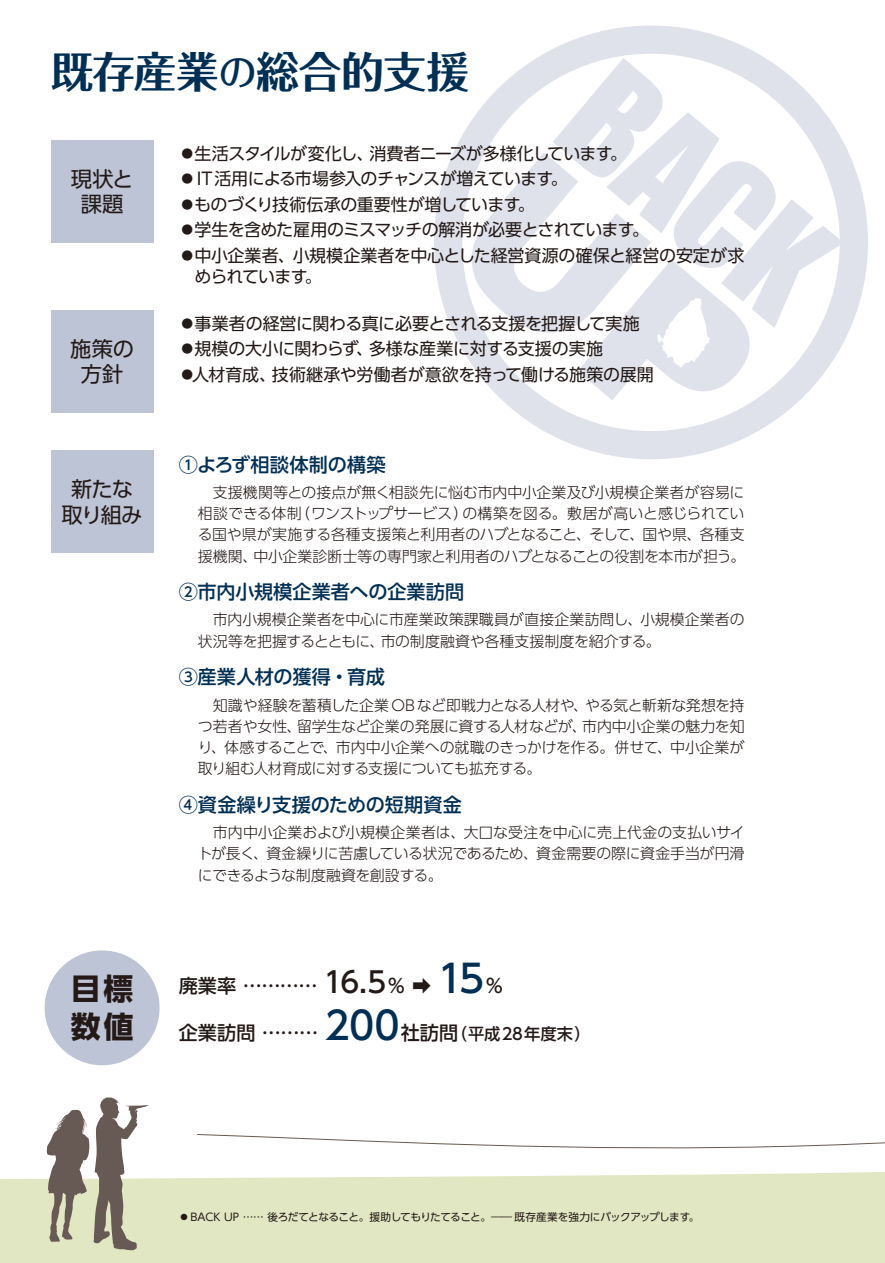
<style>
.page{position:relative;width:885px;height:1263px;background:#fff}
.page>*{position:absolute;margin:0;border:0;box-sizing:border-box;transform-origin:0 0}
.t1{font:700 42.45px "Folk Pro";letter-spacing:-.01em;color:#002f55}
.t2{font:700 29.7px/38.2px "UD Shin Go Pro";color:#231916}
.t3{font:21.3px/25.5px "UD Shin Go Pro";letter-spacing:-.035em;color:#231916;text-align:center}
.t4{font:500 19.2px "UD Shin Go Pro";letter-spacing:-.005em;color:#002f55}
.t5{font:500 19.2px "UD Shin Go Pro";letter-spacing:.01em;color:#231916}
.t6{font:16.95px/25.5px "UD Shin Go Pro";letter-spacing:-.03em;color:#231916}
.t7{font:16.95px "UD Shin Go Pro";letter-spacing:-.05em;color:#231916}
.t8{font:300 14.85px/21.3px "UD Shin Go Pro";letter-spacing:-.01em;color:#231916;text-align:justify}
.t9{font:10.65px "UD Shin Go Pro";letter-spacing:-.04em;color:#231916}
.s1{font-weight:500;font-size:38.25px}
.s2{font-size:28.65px}
.s3{font-size:38.25px;color:#002f55}
.s4{font-size:16.2px}
</style>
<div class="page">
<div style="left:0;top:1150px;width:884px;height:113px;background:#e1e7c2"></div>
<svg style="left:434px;top:26px;width:433px;height:433px"></svg>
<svg style="left:471px;top:58px;width:372px;height:342px"></svg>
<div style="left:45px;top:950px;width:114px;height:115px;background:#bdc4d5;border-radius:50%"></div>
<div style="left:51px;top:140px;width:102px;height:102px;background:#bdc4d5"></div>
<div style="left:51px;top:310px;width:102px;height:102px;background:#bdc4d5"></div>
<div style="left:51px;top:451px;width:102px;height:102px;background:#bdc4d5"></div>
<svg style="left:47px;top:1097px;width:102px;height:153px"></svg>
<svg style="left:196px;top:1134px;width:688px;height:52px"></svg>
<h1 class="t1" style="left:51px;top:36px;width:419px">既存産業<span class="s1">の</span>総合的支援</h1>
<h3 class="t3" style="left:71px;top:165px;width:64px">現状と課題</h3>
<h3 class="t3" style="left:70px;top:335px;width:65px">施策の方針</h3>
<h3 class="t3" style="left:62px;top:476px;width:82px">新たな取り組み</h3>
<h2 class="t2" style="left:71px;top:969px;width:64px">目標数値</h2>
<p class="t6" style="left:179px;top:140px;width:567px">◦生活スタイルが変化し、消費者ニーズが多様化しています。<br>◦IT 活用による市場参入のチャンスが増えています。<br>◦ものづくり技術伝承の重要性が増しています。<br>◦学生を含めた雇用のミスマッチの解消が必要とされています。<br>◦中小企業者、小規模企業者を中心とした経営資源の確保と経営の安定が求</p>
<p class="t7" style="left:195px;top:263px;width:129px">められています。</p>
<p class="t6" style="left:179px;top:310px;width:476px">◦事業者の経営に関わる真に必要とされる支援を把握して実施◦規模の大小に関わらず、多様な産業に対する支援の実施<br>◦人材育成、技術継承や労働者が意欲を持って働ける施策の展開</p>
<p class="t4" style="left:179px;top:449px;width:208px">①よろず相談体制の構築</p>
<p class="t8" style="left:198px;top:481px;width:549px">　支援機関等との接点が無く相談先に悩む市内中小企業及び小規模企業者が容易に相談できる体制（ワンストップサービス）の構築を図る。敷居が高いと感じられている国や県が実施する各種支援策と利用者のハブとなること、そして、国や県、各種支援機関、中小企業診断士等の専門家と利用者のハブとなることの役割を本市が担う。</p>
<p class="t4" style="left:179px;top:576px;width:287px">②市内小規模企業者への企業訪問</p>
<p class="t8" style="left:198px;top:609px;width:548px">　市内小規模企業者を中心に市産業政策課職員が直接企業訪問し、小規模企業者の状況等を把握するとともに、市の制度融資や各種支援制度を紹介する。</p>
<p class="t4" style="left:179px;top:662px;width:208px">③産業人材の獲得・育成</p>
<p class="t8" style="left:198px;top:694px;width:548px">　知識や経験を蓄積した企業 OB など即戦力となる人材や、やる気と斬新な発想を持つ若者や女性、留学生など企業の発展に資する人材などが、市内中小企業の魅力を知り、体感することで、市内中小企業への就職のきっかけを作る。併せて、中小企業が取り組む人材育成に対する支援についても拡充する。</p>
<p class="t4" style="left:179px;top:789px;width:285px">④資金繰り支援のための短期資金</p>
<p class="t8" style="left:198px;top:821px;width:548px">　市内中小企業および小規模企業者は、大口な受注を中心に売上代金の支払いサイトが長く、資金繰りに苦慮している状況であるため、資金需要の際に資金手当が円滑にできるような制度融資を創設する。</p>
<p class="t5" style="left:179px;top:970px;width:326px">廃業率 ………… <span class="s2">16.5</span>％ ➡ <span class="s3">15</span>％</p>
<p class="t5" style="left:179px;top:1017px;width:413px">企業訪問 ……… <span class="s3">200</span>社訪問<span class="s4">（平成28年度末）</span></p>
<p class="t9" style="left:179px;top:1209px;width:522px">◦BACK UP …… 後ろだてとなること。援助してもりたてること。―― 既存産業を強力にバックアップします。</p>
</div>
